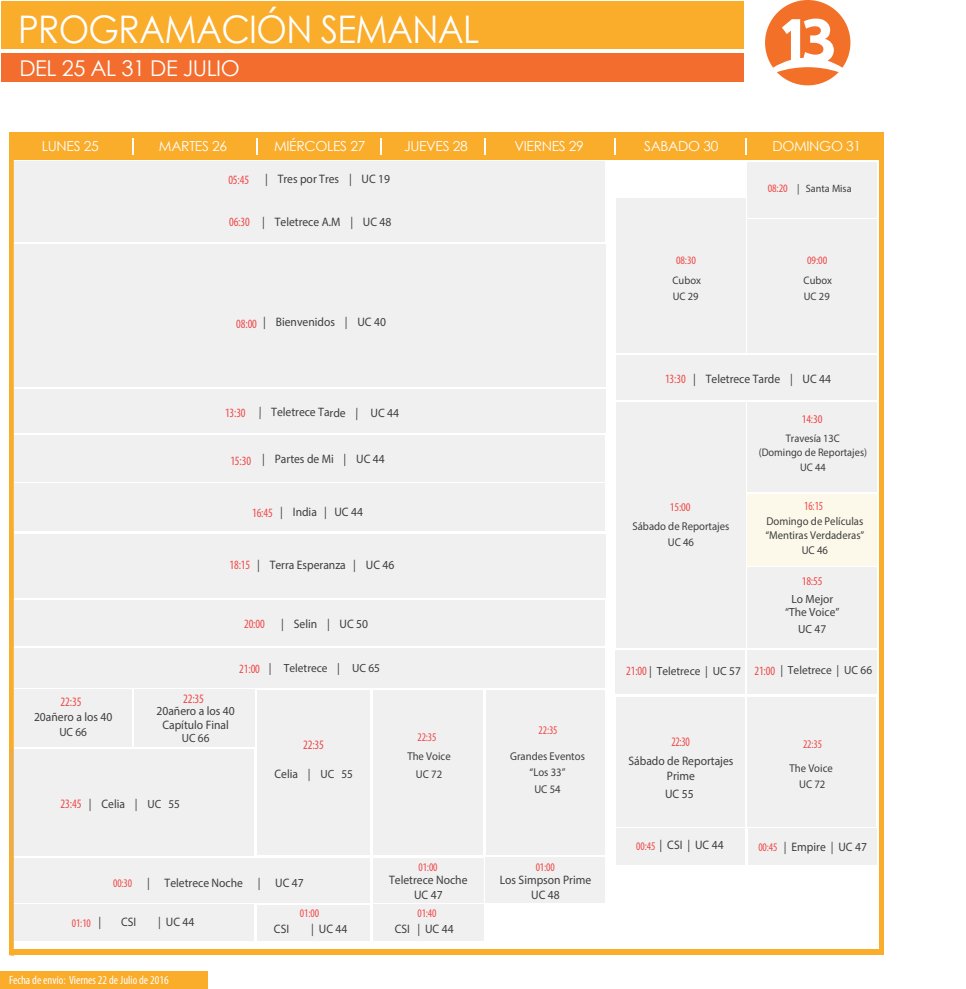
<style>
.page{position:relative;width:966px;height:989px;background:#fff}
.page>*{position:absolute;margin:0;border:0;box-sizing:border-box;transform-origin:0 0}
.t1{font:38.03px "Century Gothic";letter-spacing:-.02em;color:#fff;scale:.92 1}
.t2{font:21.75px "Century Gothic";letter-spacing:-.025em;color:#fff}
.t3{font:13.73px "Century Gothic";letter-spacing:-.025em;color:#fff}
.t4{font:condensed 12.98px "Myriad Pro";color:#ef4848;scale:.87 1}
.t5{font:condensed 12.9px "Myriad Pro";letter-spacing:-.01em;color:#ef4848;scale:.96 1}
.t6{font:condensed 12.75px "Myriad Pro";letter-spacing:-.01em;color:#ef4848;scale:.96 1}
.t7{font:condensed 12.45px "Myriad Pro";color:#ef4848;scale:.89 1}
.t8{font:12.3px/15.1px "Myriad Pro";color:#3e3e3f;text-align:center;scale:.94 1}
.t9{font:condensed 12px "Myriad Pro";color:#fff}
.t10{font:11.93px "Myriad Pro";color:#3e3e3f;scale:.94 1}
.t11{font:11.85px/13.6px "Myriad Pro";color:#3e3e3f;text-align:center;scale:.96 1}
.t12{font:condensed 11.85px "Myriad Pro";letter-spacing:-.01em;color:#ef4848;scale:1.04 1}
.t13{font:condensed 11.7px "Myriad Pro";letter-spacing:-.01em;color:#ef4848;scale:.96 1}
.t14{font:condensed 11.4px "Myriad Pro";letter-spacing:-.01em;color:#ef4848;scale:1.04 1}
.t15{font:11.32px/16.5px "Myriad Pro";color:#3e3e3f;text-align:center;scale:.94 1}
.t16{font:11.02px/14px "Myriad Pro";color:#3e3e3f;text-align:center;scale:.94 1}
.t17{font:10.95px/15.6px "Myriad Pro";color:#3e3e3f;scale:.96 1}
.t18{font:10.65px "Myriad Pro";color:#3e3e3f;scale:.96 1}
.s1{font-stretch:condensed;font-size:12.75px;color:#ef4848}
.s2{font-size:11.93px}
.s3{font-stretch:condensed;font-size:11.4px;color:#ef4848}
.s4{font-stretch:condensed;font-size:11.7px;color:#ef4848}
</style>
<div class="page">
<div style="left:258px;top:689px;width:112px;height:165px;background:#f0f0f0"></div>
<div style="left:258px;top:905px;width:112px;height:35px;background:#f0f0f0"></div>
<div style="left:373px;top:858px;width:110px;height:44px;background:#f0f0f0"></div>
<div style="left:747px;top:697px;width:129px;height:129px;background:#f0f0f0"></div>
<div style="left:12px;top:534px;width:593px;height:64px;background:#f0f0f0"></div>
<div style="left:12px;top:435px;width:593px;height:46px;background:#f0f0f0"></div>
<div style="left:14px;top:484px;width:591px;height:47px;background:#f0f0f0"></div>
<div style="left:12px;top:161px;width:593px;height:36px;background:#f0f0f0"></div>
<div style="left:12px;top:198px;width:593px;height:44px;background:#f0f0f0"></div>
<div style="left:14px;top:244px;width:591px;height:143px;background:#f0f0f0"></div>
<div style="left:12px;top:390px;width:593px;height:43px;background:#f0f0f0"></div>
<div style="left:1px;top:1px;width:743px;height:48px;background:#faac2b"></div>
<svg style="left:765px;top:0;width:85px;height:85px"></svg>
<div style="left:1px;top:53px;width:743px;height:29px;background:#f36e2e"></div>
<div style="left:9px;top:132px;width:875px;height:28px;background:#faac2b"></div>
<svg style="left:256px;top:138px;width:2px;height:17px"></svg>
<svg style="left:132px;top:138px;width:1px;height:17px"></svg>
<svg style="left:380px;top:138px;width:2px;height:17px"></svg>
<svg style="left:485px;top:138px;width:1px;height:17px"></svg>
<svg style="left:614px;top:138px;width:2px;height:17px"></svg>
<svg style="left:745px;top:138px;width:1px;height:17px"></svg>
<div style="left:9px;top:949px;width:875px;height:6px;background:#faac2b"></div>
<div style="left:879px;top:133px;width:5px;height:822px;background:#faac2b"></div>
<svg style="left:9px;top:160px;width:5px;height:796px;background:#f9ae32"></svg>
<div style="left:0;top:972px;width:207px;height:17px;background:#faac2b"></div>
<div style="left:14px;top:600px;width:591px;height:45px;background:#f0f0f0"></div>
<div style="left:373px;top:904px;width:110px;height:37px;background:#f0f0f0"></div>
<div style="left:486px;top:690px;width:119px;height:164px;background:#f0f0f0"></div>
<div style="left:14px;top:689px;width:118px;height:58px;background:#f0f0f0"></div>
<div style="left:134px;top:689px;width:120px;height:58px;background:#f0f0f0"></div>
<div style="left:12px;top:904px;width:242px;height:37px;background:#f0f0f0"></div>
<div style="left:374px;top:690px;width:109px;height:164px;background:#f0f0f0"></div>
<div style="left:11px;top:858px;width:359px;height:44px;background:#f0f0f0"></div>
<div style="left:10px;top:749px;width:244px;height:107px;background:#f0f0f0"></div>
<div style="left:14px;top:648px;width:591px;height:39px;background:#f0f0f0"></div>
<div style="left:747px;top:219px;width:129px;height:134px;background:#f0f0f0"></div>
<div style="left:748px;top:494px;width:129px;height:72px;background:#fcf9ea"></div>
<div style="left:747px;top:162px;width:130px;height:56px;background:#f0f0f0"></div>
<div style="left:616px;top:403px;width:129px;height:245px;background:#f0f0f0"></div>
<div style="left:616px;top:828px;width:128px;height:36px;background:#f0f0f0"></div>
<div style="left:616px;top:650px;width:129px;height:44px;background:#f0f0f0"></div>
<div style="left:616px;top:697px;width:129px;height:129px;background:#f0f0f0"></div>
<div style="left:616px;top:198px;width:129px;height:155px;background:#f0f0f0"></div>
<div style="left:748px;top:568px;width:129px;height:80px;background:#f0f0f0"></div>
<div style="left:747px;top:403px;width:130px;height:89px;background:#f0f0f0"></div>
<div style="left:616px;top:355px;width:261px;height:45px;background:#f0f0f0"></div>
<div style="left:748px;top:828px;width:129px;height:36px;background:#f0f0f0"></div>
<div style="left:747px;top:650px;width:130px;height:44px;background:#f0f0f0"></div>
<div style="left:485px;top:857px;width:120px;height:45px;background:#f0f0f0"></div>
<h1 class="t1" style="left:18px;top:6px;width:503px">PROGRAMACIÓN SEMANAL</h1>
<h2 class="t2" style="left:20px;top:55px;width:222px">DEL 25 AL 31 DE JULIO</h2>
<p class="t3" style="left:42px;top:138px;width:58px">LUNES 25</p>
<p class="t3" style="left:159px;top:138px;width:70px">MARTES 26</p>
<p class="t3" style="left:274px;top:138px;width:93px">MIÉRCOLES 27</p>
<p class="t3" style="left:404px;top:138px;width:65px">JUEVES 28</p>
<p class="t3" style="left:514px;top:138px;width:71px">VIERNES 29</p>
<p class="t3" style="left:644px;top:138px;width:76px">SABADO 30</p>
<p class="t3" style="left:772px;top:138px;width:90px">DOMINGO 31</p>
<p class="t6" style="left:228px;top:172px;width:23px">05:45</p>
<p class="t8" style="left:265px;top:171px;width:135px">| Tres por Tres | UC 19</p>
<p class="t8" style="left:229px;top:214px;width:174px"><span class="s1">06:30</span> | Teletrece A.M | UC 48</p>
<p class="t8" style="left:236px;top:314px;width:161px"><span class="s1">08:00</span> | Bienvenidos | UC 40</p>
<p class="t6" style="left:225px;top:404px;width:23px">13:30</p>
<p class="t8" style="left:259px;top:403px;width:151px;rotate:1deg">| Teletrece Tarde | UC 44</p>
<p class="t8" style="left:230px;top:451px;width:166px"><span class="s1">15:30</span> | Partes de Mi | UC 44</p>
<p class="t8" style="left:252px;top:504px;width:119px"><span class="s1">16:45</span> | India | UC 44</p>
<p class="t8" style="left:229px;top:557px;width:177px"><span class="s1">18:15</span> | Terra Esperanza | UC 46</p>
<p class="t6" style="left:244px;top:616px;width:23px">20:00</p>
<p class="t8" style="left:281px;top:616px;width:94px">| Selin | UC 50</p>
<p class="t5" style="left:61px;top:694px;width:23px">22:35</p>
<p class="t8" style="left:34px;top:709px;width:85px">20añero a los 40</p>
<p class="t10" style="left:59px;top:724px;width:31px">UC 66</p>
<p class="t5" style="left:183px;top:691px;width:23px">22:35</p>
<p class="t11" style="left:239px;top:661px;width:148px"><span class="s1">21:00</span> | Teletrece | UC 65</p>
<p class="t8" style="left:156px;top:704px;width:85px;line-height:13.5px">20añero a los 40<br>Capítulo Final</p>
<p class="t10" style="left:182px;top:731px;width:31px">UC 66</p>
<p class="t5" style="left:303px;top:737px;width:23px">22:35</p>
<p class="t8" style="left:274px;top:766px;width:85px">Celia | <span class="s2">UC 55</span></p>
<p class="t5" style="left:61px;top:796px;width:23px">23:45</p>
<p class="t8" style="left:89px;top:796px;width:98px">| Celia | <span class="s2">UC 55</span></p>
<p class="t13" style="left:417px;top:730px;width:21px">22:35</p>
<p class="t15" style="left:407px;top:747px;width:48px;line-height:18px">The Voice<br>UC 72</p>
<p class="t13" style="left:72px;top:915px;width:21px">01:10</p>
<p class="t13" style="left:113px;top:876px;width:21px">00:30</p>
<p class="t8" style="left:147px;top:875px;width:168px">| Teletrece Noche | UC 47</p>
<p class="t13" style="left:300px;top:906px;width:21px">01:00</p>
<p class="t8" style="left:99px;top:914px;width:4px">|</p>
<p class="t8" style="left:121px;top:914px;width:18px">CSI</p>
<p class="t8" style="left:158px;top:914px;width:40px">| UC 44</p>
<p class="t8" style="left:274px;top:921px;width:18px">CSI</p>
<p class="t8" style="left:311px;top:921px;width:40px">| UC 44</p>
<p class="t9" style="left:9px;top:973px;width:161px">Fecha de envío: Viernes 22 de Julio de 2016</p>
<p class="t13" style="left:418px;top:860px;width:21px">01:00</p>
<p class="t13" style="left:417px;top:906px;width:21px">01:40</p>
<p class="t8" style="left:389px;top:872px;width:85px">Teletrece Noche<br>UC 47</p>
<p class="t8" style="left:395px;top:921px;width:64px">CSI | UC 44</p>
<p class="t13" style="left:538px;top:723px;width:21px">22:35</p>
<p class="t15" style="left:510px;top:747px;width:81px">Grandes Eventos “Los 33”<br>UC 54</p>
<p class="t13" style="left:536px;top:860px;width:21px">01:00</p>
<p class="t8" style="left:500px;top:871px;width:99px">Los Simpson Prime<br>UC 48</p>
<p class="t14" style="left:676px;top:253px;width:21px">08:30</p>
<p class="t17" style="left:672px;top:273px;width:31px">Cubox<br>UC 29</p>
<p class="t18" style="left:768px;top:182px;width:89px"><span class="s3">08:20</span> | Santa Misa</p>
<p class="t14" style="left:807px;top:253px;width:21px">09:00</p>
<p class="t17" style="left:803px;top:273px;width:31px">Cubox<br>UC 29</p>
<p class="t8" style="left:665px;top:371px;width:178px"><span class="s1">13:30</span> | Teletrece Tarde | UC 44</p>
<p class="t12" style="left:802px;top:412px;width:22px">14:30</p>
<p class="t16" style="left:759px;top:431px;width:117px">Travesía 13C<br>(Domingo de Reportajes)</p>
<p class="t16" style="left:800px;top:460px;width:29px">UC 44</p>
<p class="t12" style="left:670px;top:500px;width:22px">15:00</p>
<p class="t7" style="left:804px;top:498px;width:23px">16:15</p>
<p class="t15" style="left:632px;top:517px;width:105px">Sábado de Reportajes<br>UC 46</p>
<p class="t15" style="left:765px;top:514px;width:107px;line-height:13.5px;text-align:left">Domingo de Películas “Mentiras Verdaderas”</p>
<p class="t15" style="left:802px;top:541px;width:30px">UC 46</p>
<p class="t12" style="left:802px;top:574px;width:22px">18:55</p>
<p class="t11" style="left:626px;top:664px;width:121px"><span class="s1">21:00</span> | Teletrece | UC 57</p>
<p class="t11" style="left:785px;top:591px;width:58px">Lo Mejor “The Voice”</p>
<p class="t11" style="left:798px;top:622px;width:31px">UC 47</p>
<p class="t11" style="left:754px;top:663px;width:124px"><span class="s1">21:00</span> | Teletrece | UC 66</p>
<p class="t4" style="left:671px;top:733px;width:23px">22:30</p>
<p class="t8" style="left:628px;top:753px;width:113px">Sábado de Reportajes<br>Prime</p>
<p class="t8" style="left:665px;top:786px;width:32px">UC 55</p>
<p class="t8" style="left:636px;top:837px;width:94px"><span class="s4">00:45</span> | CSI | UC 44</p>
<p class="t13" style="left:803px;top:737px;width:21px">22:35</p>
<p class="t15" style="left:789px;top:759px;width:48px">The Voice<br>UC 72</p>
<p class="t8" style="left:758px;top:839px;width:117px"><span class="s4">00:45</span> | Empire | UC 47</p>
</div>
